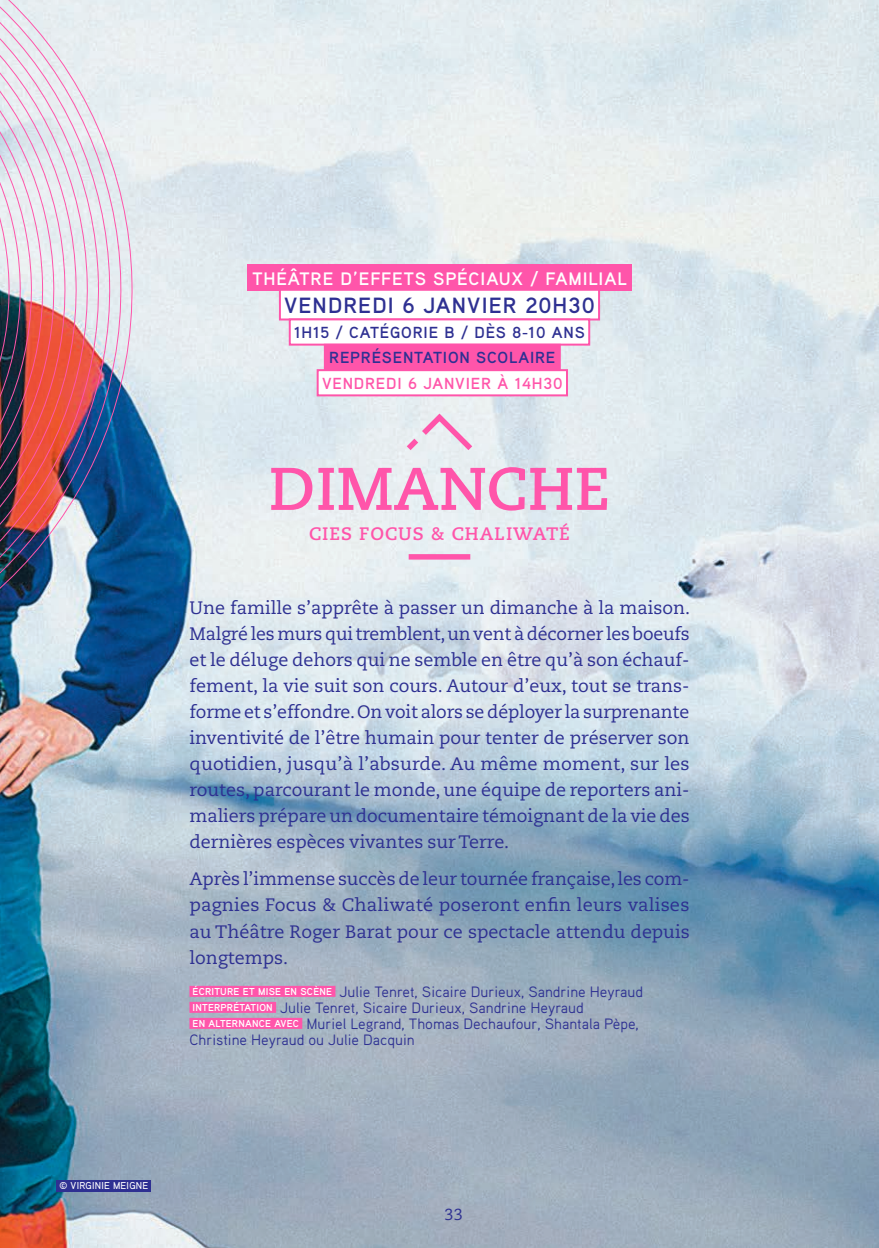
<style>
.page{position:relative;width:879px;height:1248px;background:#fff}
.page>*{position:absolute;margin:0;border:0;box-sizing:border-box;transform-origin:0 0}
.TITRE{font:700 60px "Caecilia";color:#f5a}
.DATE{font:700 22px "Aaux Pro";letter-spacing:.05em;color:#2e3092}
.TEXTE_COURANT_JUSTIF{font:18px/26px "Caecilia";color:#2e3092;text-align:justify}
.GENRE{font:700 18px "Aaux Pro";letter-spacing:.05em;color:#fff}
.AUTEUR___COMPAGNIE{font:700 18px "Caecilia";letter-spacing:.05em;color:#f5a}
.DURÉE___PUBLIC___TAR{font:700 16px "Aaux Pro";letter-spacing:.05em;color:#2e3092}
.SCOLAIRE{font:700 16px "Aaux Pro";letter-spacing:.05em;color:#2e3092}
.SCOLAIRE_DATE{font:700 16px "Aaux Pro";letter-spacing:.05em;color:#f5a}
.t1{font:16px "Caecilia";color:#2e3092}
.DISTRIBUTION{font:15px/16px "Aaux Pro";color:#2e3092}
.PHOTO{font:500 10px "Aaux Pro";letter-spacing:.02em;color:#fff}
.s1{font-weight:700;font-size:10px;color:#fff}
</style>
<div class="page">
<img style="left:0;top:0;width:879px;height:1247px">
<div style="left:57px;top:1179px;width:94px;height:12px;background:#2e3092"></div>
<svg style="left:0;top:0;width:137px;height:698px;background:#7d9dbc"></svg>
<svg style="left:0;top:0;width:126px;height:687px;background:#7c9cbb"></svg>
<svg style="left:0;top:0;width:115px;height:676px;background:#809dbc"></svg>
<svg style="left:0;top:0;width:104px;height:664px;background:#8da1bf"></svg>
<img style="left:0;top:0;width:93px;height:653px">
<img style="left:0;top:0;width:82px;height:642px">
<svg style="left:0;top:0;width:71px;height:631px;background:#d8babf"></svg>
<img style="left:0;top:0;width:59px;height:620px">
<div style="left:247px;top:264px;width:385px;height:27px;background:#f5a"></div>
<div style="left:279px;top:289px;width:321px;height:31px;background:#fff;border:2px solid #f5a"></div>
<div style="left:289px;top:318px;width:301px;height:27px;background:#fff;border:2px solid #f5a"></div>
<div style="left:324px;top:344px;width:237px;height:27px;background:#f5a"></div>
<div style="left:317px;top:369px;width:251px;height:27px;background:#fff;border:2px solid #f5a"></div>
<div style="left:189px;top:985px;width:146px;height:11px;background:#f5a"></div>
<div style="left:189px;top:1001px;width:87px;height:11px;background:#f5a"></div>
<div style="left:189px;top:1017px;width:113px;height:11px;background:#f5a"></div>
<svg style="left:401px;top:409px;width:77px;height:47px;background:#eadce9"></svg>
<div style="left:409px;top:554px;width:61px;height:5px;background:#f5a"></div>
<p class="GENRE" style="left:252px;top:267px;width:376px">THÉÂTRE D’EFFETS SPÉCIAUX / FAMILIAL</p>
<p class="DATE" style="left:284px;top:291px;width:312px">VENDREDI 6 JANVIER 20H30</p>
<p class="DURÉE___PUBLIC___TAR" style="left:294px;top:322px;width:292px">1H15 / CATÉGORIE B / DÈS 8-10 ANS</p>
<p class="SCOLAIRE" style="left:329px;top:347px;width:228px">REPRÉSENTATION SCOLAIRE</p>
<p class="SCOLAIRE_DATE" style="left:322px;top:373px;width:242px">VENDREDI 6 JANVIER À 14H30</p>
<p class="TITRE" style="left:269px;top:453px;width:343px">DIMANCHE</p>
<p class="AUTEUR___COMPAGNIE" style="left:309px;top:522px;width:262px">CIES FOCUS &amp; CHALIWATÉ</p>
<p class="TEXTE_COURANT_JUSTIF" style="left:189px;top:595px;width:502px">Une famille s’apprête à passer un dimanche à la maison.<br>Malgré les murs qui tremblent, un vent à décorner les boeufs et le déluge dehors qui ne semble en être qu’à son échauf&shy;fement, la vie suit son cours. Autour d’eux, tout se trans&shy;forme et s’effondre. On voit alors se déployer la surprenante inventivité de l’être humain pour tenter de préserver son quotidien, jusqu’à l’absurde. Au même moment, sur les routes, parcourant le monde, une équipe de reporters ani&shy;maliers prépare un documentaire témoignant de la vie des dernières espèces vivantes sur Terre.</p>
<p class="TEXTE_COURANT_JUSTIF" style="left:189px;top:866px;width:502px">Après l’immense succès de leur tournée française, les com&shy;pagnies Focus &amp; Chaliwaté poseront enfin leurs valises au Théâtre Roger Barat pour ce spectacle attendu depuis longtemps.</p>
<p class="DISTRIBUTION" style="left:189px;top:982px;width:455px"><span class="s1">ÉCRITURE ET MISE EN SCÈNE</span> Julie Tenret, Sicaire Durieux, Sandrine Heyraud <span class="s1">INTERPRÉTATION</span> Julie Tenret, Sicaire Durieux, Sandrine Heyraud<br><span class="s1">EN ALTERNANCE AVEC</span> Muriel Legrand, Thomas Dechaufour, Shantala Pèpe, Christine Heyraud ou Julie Dacquin</p>
<p class="PHOTO" style="left:60px;top:1179px;width:90px">© VIRGINIE MEIGNE</p>
<p class="t1" style="left:444px;top:1204px;width:20px">33</p>
</div>
